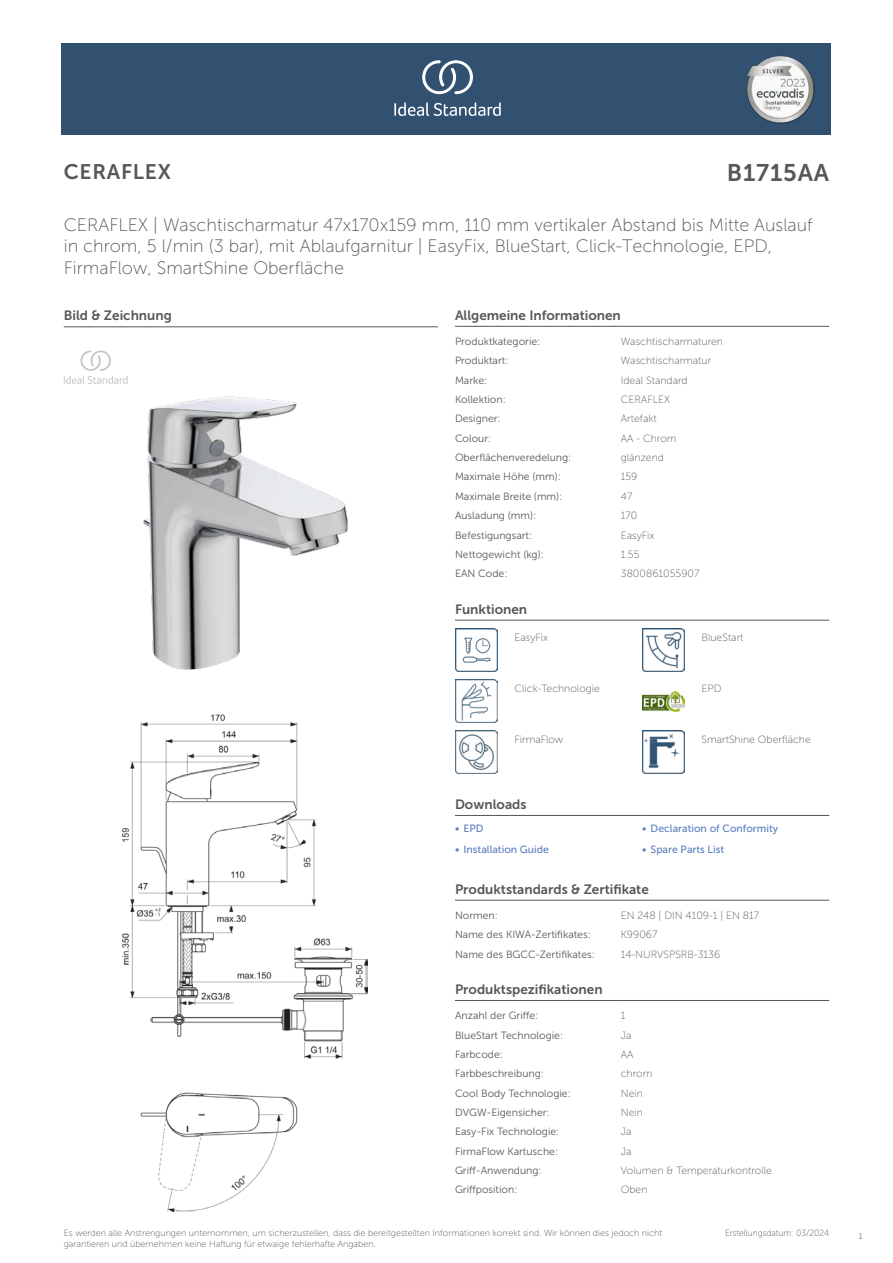
<style>
.page{position:relative;width:893px;height:1263px;background:#fff}
.page>*{position:absolute;margin:0;border:0;box-sizing:border-box;transform-origin:0 0}
.t1{font:24px "Museo Sans 700";letter-spacing:.035em;color:#575756}
.t2{font:21px "Museo Sans 700";letter-spacing:.035em;color:#575756}
.t3{font:18px/21.6px "Museo Sans 100";color:#575756}
.t4{font:13.5px "Museo Sans 700";color:#575756}
.t5{font:10.5px "Museo Sans 300";color:#575756}
.t6{font:10.5px "Museo Sans 100";color:#575756}
.t7{font:10.5px "Museo Sans 500";color:#5b7ebf}
.t8{font:9px/10.8px "Museo Sans 100";color:#575756}
.t9{font:9px "Museo Sans 100";color:#575756;scale:.95 1}
.t10{font:300 9px "Calibri";color:#575756;scale:.95 1}
</style>
<div class="page">
<div style="left:62px;top:43px;width:769px;height:91px;background:#325070"></div>
<hr style="left:455px;top:326px;width:166px;height:1px;background:#575756">
<hr style="left:621px;top:326px;width:208px;height:1px;background:#575756">
<hr style="left:455px;top:620px;width:59px;height:1px;background:#575756">
<hr style="left:514px;top:620px;width:128px;height:1px;background:#575756">
<hr style="left:642px;top:620px;width:60px;height:1px;background:#575756">
<hr style="left:702px;top:620px;width:127px;height:1px;background:#575756">
<img style="left:455px;top:629px;width:42px;height:42px">
<img style="left:642px;top:629px;width:43px;height:42px">
<img style="left:455px;top:680px;width:42px;height:42px">
<img style="left:642px;top:691px;width:43px;height:20px">
<img style="left:455px;top:731px;width:42px;height:42px">
<img style="left:642px;top:731px;width:43px;height:42px">
<hr style="left:455px;top:815px;width:187px;height:1px;background:#575756">
<hr style="left:642px;top:815px;width:187px;height:1px;background:#575756">
<hr style="left:455px;top:900px;width:166px;height:1px;background:#575756">
<hr style="left:621px;top:900px;width:208px;height:1px;background:#575756">
<hr style="left:455px;top:1000px;width:166px;height:1px;background:#575756">
<hr style="left:621px;top:1000px;width:208px;height:1px;background:#575756">
<img style="left:122px;top:714px;width:245px;height:497px">
<hr style="left:64px;top:327px;width:374px;height:1px;background:#575756">
<svg style="left:64px;top:350px;width:64px;height:34px"></svg>
<img style="left:143px;top:396px;width:205px;height:274px">
<svg style="left:394px;top:102px;width:107px;height:14px"></svg>
<svg style="left:422px;top:60px;width:51px;height:34px"></svg>
<img style="left:746px;top:56px;width:68px;height:67px">
<h2 class="t2" style="left:64px;top:160px;width:109px">CERAFLEX</h2>
<h1 class="t1" style="left:727px;top:160px;width:104px">B1715AA</h1>
<h3 class="t3" style="left:64px;top:214px;width:750px">CERAFLEX | Waschtischarmatur 47x170x159 mm, 110 mm vertikaler Abstand bis Mitte Auslauf in chrom, 5 l/min (3 bar), mit Ablaufgarnitur | EasyFix, BlueStart, Click-Technologie, EPD,<br>FirmaFlow, SmartShine Oberfläche</h3>
<p class="t4" style="left:64px;top:308px;width:110px">Bild &amp; Zeichnung</p>
<p class="t4" style="left:455px;top:308px;width:167px">Allgemeine Informationen</p>
<p class="t5" style="left:455px;top:336px;width:87px">Produktkategorie:</p>
<p class="t6" style="left:621px;top:336px;width:104px">Waschtischarmaturen</p>
<p class="t5" style="left:455px;top:355px;width:55px">Produktart:</p>
<p class="t6" style="left:621px;top:355px;width:92px">Waschtischarmatur</p>
<p class="t5" style="left:455px;top:374px;width:34px">Marke:</p>
<p class="t6" style="left:621px;top:374px;width:68px">Ideal Standard</p>
<p class="t5" style="left:455px;top:394px;width:52px">Kollektion:</p>
<p class="t6" style="left:621px;top:394px;width:51px">CERAFLEX</p>
<p class="t5" style="left:455px;top:413px;width:47px">Designer:</p>
<p class="t6" style="left:621px;top:413px;width:37px">Artefakt</p>
<p class="t5" style="left:455px;top:432px;width:38px">Colour:</p>
<p class="t6" style="left:621px;top:433px;width:57px">AA - Chrom</p>
<p class="t5" style="left:455px;top:452px;width:118px">Oberflächenveredelung:</p>
<p class="t6" style="left:621px;top:452px;width:45px">glänzend</p>
<p class="t5" style="left:455px;top:471px;width:107px">Maximale Höhe (mm):</p>
<p class="t6" style="left:621px;top:471px;width:18px">159</p>
<p class="t5" style="left:455px;top:491px;width:109px">Maximale Breite (mm):</p>
<p class="t6" style="left:621px;top:491px;width:13px">47</p>
<p class="t5" style="left:455px;top:510px;width:83px">Ausladung (mm):</p>
<p class="t6" style="left:621px;top:510px;width:18px">170</p>
<p class="t5" style="left:455px;top:529px;width:79px">Befestigungsart:</p>
<p class="t6" style="left:621px;top:529px;width:35px">EasyFix</p>
<p class="t5" style="left:455px;top:549px;width:90px">Nettogewicht (kg):</p>
<p class="t6" style="left:621px;top:549px;width:20px">1.55</p>
<p class="t5" style="left:455px;top:568px;width:54px">EAN Code:</p>
<p class="t6" style="left:621px;top:568px;width:80px">3800861055907</p>
<p class="t4" style="left:455px;top:602px;width:74px">Funktionen</p>
<p class="t6" style="left:514px;top:632px;width:35px">EasyFix</p>
<p class="t6" style="left:702px;top:632px;width:43px">BlueStart</p>
<p class="t6" style="left:514px;top:683px;width:87px">Click-Technologie</p>
<p class="t6" style="left:702px;top:683px;width:21px">EPD</p>
<p class="t6" style="left:514px;top:734px;width:50px">FirmaFlow</p>
<p class="t6" style="left:702px;top:734px;width:111px">SmartShine Oberfläche</p>
<p class="t4" style="left:455px;top:797px;width:73px">Downloads</p>
<p class="t7" style="left:455px;top:823px;width:30px">• EPD</p>
<p class="t7" style="left:642px;top:823px;width:138px">• Declaration of Conformity</p>
<p class="t7" style="left:455px;top:844px;width:95px">• Installation Guide</p>
<p class="t7" style="left:642px;top:844px;width:84px">• Spare Parts List</p>
<p class="t4" style="left:455px;top:882px;width:195px">Produktstandards &amp; Zertifikate</p>
<p class="t5" style="left:455px;top:910px;width:44px">Normen:</p>
<p class="t6" style="left:621px;top:910px;width:140px">EN 248 | DIN 4109-1 | EN 817</p>
<p class="t5" style="left:455px;top:929px;width:137px">Name des KIWA-Zertifikates:</p>
<p class="t6" style="left:621px;top:929px;width:38px">K99067</p>
<p class="t5" style="left:455px;top:948px;width:141px">Name des BGCC-Zertifikates:</p>
<p class="t6" style="left:621px;top:948px;width:101px">14-NURVSPSRB-3136</p>
<p class="t4" style="left:455px;top:982px;width:149px">Produktspezifikationen</p>
<p class="t5" style="left:455px;top:1010px;width:85px">Anzahl der Griffe:</p>
<p class="t6" style="left:621px;top:1010px;width:6px">1</p>
<p class="t5" style="left:455px;top:1029px;width:110px">BlueStart Technologie:</p>
<p class="t6" style="left:621px;top:1029px;width:12px">Ja</p>
<p class="t5" style="left:455px;top:1048px;width:49px">Farbcode:</p>
<p class="t6" style="left:621px;top:1049px;width:14px">AA</p>
<p class="t5" style="left:455px;top:1068px;width:90px">Farbbeschreibung:</p>
<p class="t6" style="left:621px;top:1068px;width:33px">chrom</p>
<p class="t5" style="left:455px;top:1087px;width:117px">Cool Body Technologie:</p>
<p class="t6" style="left:621px;top:1087px;width:24px">Nein</p>
<p class="t5" style="left:455px;top:1107px;width:96px">DVGW-Eigensicher:</p>
<p class="t6" style="left:621px;top:1107px;width:24px">Nein</p>
<p class="t5" style="left:455px;top:1126px;width:106px">Easy-Fix Technologie:</p>
<p class="t6" style="left:621px;top:1126px;width:12px">Ja</p>
<p class="t5" style="left:455px;top:1145px;width:105px">FirmaFlow Kartusche:</p>
<p class="t6" style="left:621px;top:1145px;width:12px">Ja</p>
<p class="t5" style="left:455px;top:1165px;width:88px">Griff-Anwendung:</p>
<p class="t6" style="left:621px;top:1165px;width:153px">Volumen &amp; Temperaturkontrolle</p>
<p class="t5" style="left:455px;top:1184px;width:64px">Griffposition:</p>
<p class="t6" style="left:621px;top:1184px;width:28px">Oben</p>
<p class="t8" style="left:64px;top:1227px;width:600px">Es werden alle Anstrengungen unternommen, um sicherzustellen, dass die bereitgestellten Informationen korrekt sind. Wir können dies jedoch nicht garantieren und übernehmen keine Haftung für etwaige fehlerhafte Angaben.</p>
<p class="t9" style="left:725px;top:1228px;width:111px">Erstellungsdatum: 03/2024</p>
<p class="t10" style="left:858px;top:1230px;width:6px">1</p>
</div>
